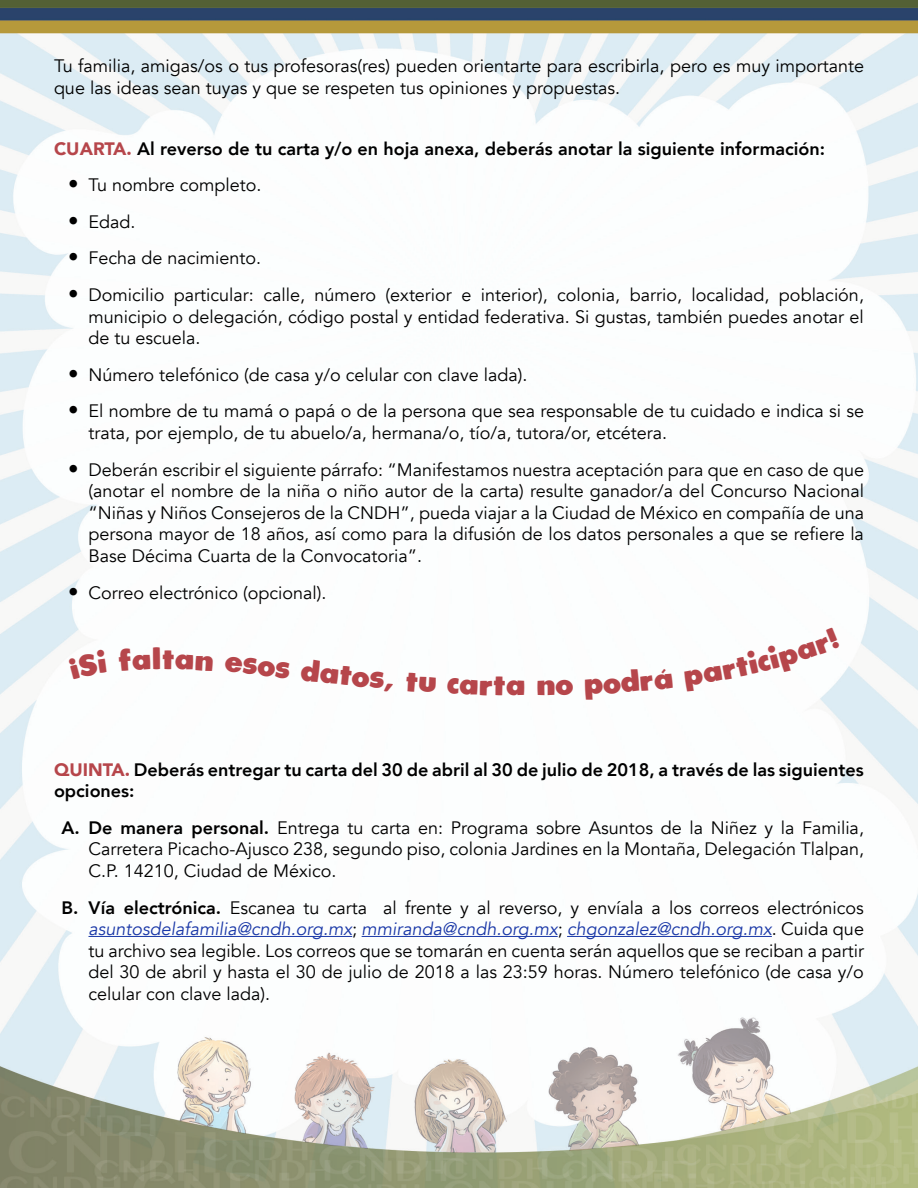
<style>
.page{position:relative;width:918px;height:1188px;background:#fff}
.page>*{position:absolute;margin:0;border:0;box-sizing:border-box;transform-origin:0 0}
.t1{font:29.25px "Plumpfull";color:#b6464b}
.t2{font:18px/21.6px "Avenir";color:#000;text-align:justify}
.t3{font:800 18px/21.6px "Avenir";color:#000}
.s1{font-weight:900;color:#b6464b}
.s2{font-weight:900;font-size:21px}
.s3{font-weight:800}
.s4{font-style:italic;color:#1937a7}
</style>
<div class="page">
<img style="left:0;top:0;width:918px;height:1188px">
<hr style="left:88px;top:936px;width:264px;height:1px;background:#1937a7">
<hr style="left:362px;top:936px;width:196px;height:1px;background:#1937a7">
<hr style="left:567px;top:936px;width:205px;height:1px;background:#1937a7">
<svg style="left:68px;top:650px;width:39px;height:30px"></svg>
<svg style="left:118px;top:647px;width:42px;height:24px"></svg>
<svg style="left:175px;top:654px;width:38px;height:17px"></svg>
<svg style="left:225px;top:657px;width:168px;height:35px"></svg>
<svg style="left:406px;top:672px;width:30px;height:21px"></svg>
<svg style="left:447px;top:676px;width:78px;height:20px"></svg>
<svg style="left:537px;top:680px;width:36px;height:16px"></svg>
<svg style="left:585px;top:668px;width:88px;height:32px"></svg>
<svg style="left:684px;top:627px;width:156px;height:65px"></svg>
<p class="t2" style="left:54px;top:55px;width:812px">Tu familia, amigas/os o tus profesoras(res) pueden orientarte para escribirla, pero es muy importante que las ideas sean tuyas y que se respeten tus opiniones y propuestas.</p>
<p class="t3" style="left:54px;top:137px;width:773px"><span class="s1">CUARTA.</span> Al reverso de tu carta y/o en hoja anexa, deberás anotar la siguiente información:</p>
<p class="t2" style="left:68px;top:174px;width:195px"><span class="s2">•</span> Tu nombre completo.</p>
<p class="t2" style="left:68px;top:211px;width:69px"><span class="s2">•</span> Edad.</p>
<p class="t2" style="left:68px;top:248px;width:194px"><span class="s2">•</span> Fecha de nacimiento.</p>
<p class="t2" style="left:88px;top:284px;width:777px;text-indent:-20px"><span class="s2">•</span> Domicilio particular: calle, número (exterior e interior), colonia, barrio, localidad, población, municipio o delegación, código postal y entidad federativa. Si gustas, también puedes anotar el de tu escuela.</p>
<p class="t2" style="left:68px;top:364px;width:461px"><span class="s2">•</span> Número telefónico (de casa y/o celular con clave lada).</p>
<p class="t2" style="left:88px;top:401px;width:777px;text-indent:-20px"><span class="s2">•</span> El nombre de tu mamá o papá o de la persona que sea responsable de tu cuidado e indica si se trata, por ejemplo, de tu abuelo/a, hermana/o, tío/a, tutora/or, etcétera.</p>
<p class="t2" style="left:88px;top:459px;width:777px;text-indent:-20px"><span class="s2">•</span> Deberán escribir el siguiente párrafo: “Manifestamos nuestra aceptación para que en caso de que (anotar el nombre de la niña o niño autor de la carta) resulte ganador/a del Concurso Nacional “Niñas y Niños Consejeros de la CNDH”, pueda viajar a la Ciudad de México en compañía de una persona mayor de 18 años, así como para la difusión de los datos personales a que se refiere la Base Décima Cuarta de la Convocatoria”.</p>
<p class="t2" style="left:68px;top:582px;width:260px"><span class="s2">•</span> Correo electrónico (opcional).</p>
<h1 class="t1" style="left:162px;top:638px;width:15px">t</h1>
<p class="t3" style="left:54px;top:758px;width:811px"><span class="s1">QUINTA.</span> Deberás entregar tu carta del 30 de abril al 30 de julio de 2018, a través de las siguientes opciones:</p>
<p class="t2" style="left:88px;top:817px;width:777px;text-indent:-27px"><span class="s3">A. De manera personal.</span> Entrega tu carta en: Programa sobre Asuntos de la Niñez y la Familia, Carretera Picacho-Ajusco 238, segundo piso, colonia Jardines en la Montaña, Delegación Tlalpan, C.P. 14210, Ciudad de México.</p>
<p class="t2" style="left:88px;top:897px;width:777px;text-indent:-27px"><span class="s3">B. Vía electrónica.</span> Escanea tu carta al frente y al reverso, y envíala a los correos electrónicos <span class="s4">asuntosdelafamilia@cndh.org.mx</span>; <span class="s4">mmiranda@cndh.org.mx</span>; <span class="s4">chgonzalez@cndh.org.mx</span>. Cuida que tu archivo sea legible. Los correos que se tomarán en cuenta serán aquellos que se reciban a partir del 30 de abril y hasta el 30 de julio de 2018 a las 23:59 horas. Número telefónico (de casa y/o celular con clave lada).</p>
</div>
